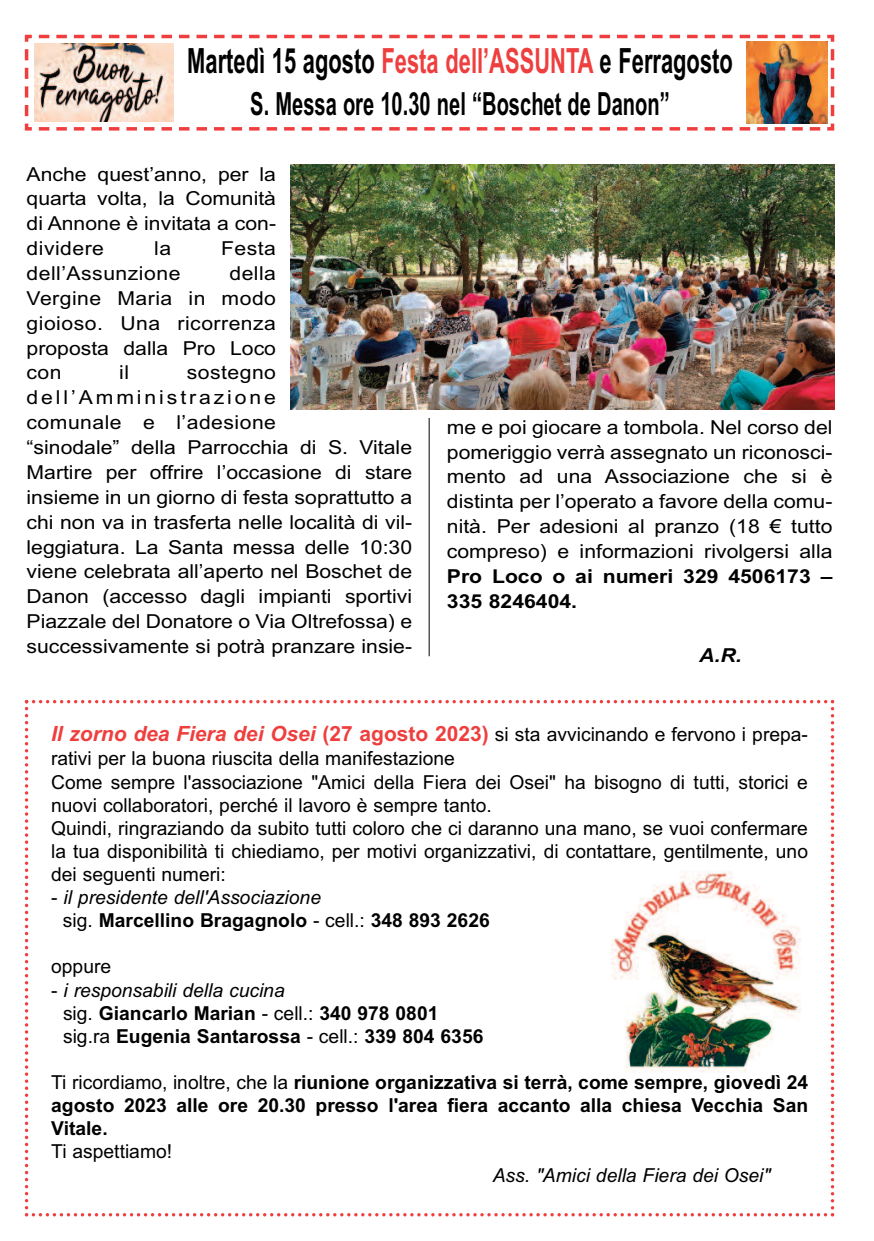
<style>
.page{position:relative;width:874px;height:1241px;background:#fff}
.page>*{position:absolute;margin:0;border:0;box-sizing:border-box;transform-origin:0 0}
.t1{font:700 34.82px "Arial";color:#020102;scale:.63 1}
.t2{font:700 31.85px "Arial";color:#020102;scale:.63 1}
.t3{font:19.25px/24.8px "Arial";color:#020102;text-align:justify;scale:1.1 1}
.t4{font:19.25px/23.3px "Arial";color:#020102}
.t5{font:700 19.25px/23.1px "Arial";color:#020102}
.t6{font:700 19.25px/24.8px "Arial";color:#020102;scale:1.1 1}
.t7{font:italic 19.25px "Arial";color:#020102}
.t8{font:19.25px "Arial";letter-spacing:.02em;color:#020102;scale:1.1 1}
.t9{font:italic 700 19.25px "Arial";color:#020102;scale:1.1 1}
.s1{color:#ee3f3e}
.s2{font-weight:700;font-style:italic;font-size:21px;color:#ee3f3e}
.s3{font-weight:700;font-size:21px;color:#ee3f3e}
.s4{font-weight:400}
.s5{font-weight:400;font-style:italic}
</style>
<div class="page">
<svg style="left:24px;top:34px;width:811px;height:97px"></svg>
<img style="left:34px;top:43px;width:139px;height:79px">
<img style="left:745px;top:41px;width:82px;height:82px">
<svg style="left:25px;top:699px;width:808px;height:517px"></svg>
<img style="left:598px;top:867px;width:208px;height:205px">
<hr style="left:428px;top:165px;width:1px;height:491px;background:#020102">
<div style="left:278px;top:165px;width:555px;height:253px;background:#fff"></div>
<img style="left:290px;top:165px;width:543px;height:244px">
<h1 class="t1" style="left:187px;top:41px;width:867px">Martedì 15 agosto <span class="s1">Festa dell’ASSUNTA</span> e Ferragosto</h1>
<h2 class="t2" style="left:250px;top:86px;width:667px">S. Messa ore 10.30 nel “Boschet de Danon”</h2>
<p class="t3" style="left:27px;top:161px;width:228px">Anche quest’anno, per la quarta volta, la Comunità di Annone è invitata a con&shy;dividere</p>
<p class="t3" style="left:154px;top:236px;width:17px">la</p>
<p class="t3" style="left:221px;top:236px;width:51px">Festa</p>
<p class="t8" style="left:27px;top:262px;width:141px">dell’Assunzione</p>
<p class="t3" style="left:27px;top:261px;width:228px;text-indent:203px">della Vergine Maria in modo gioioso. Una ricorrenza proposta dalla Pro Loco con</p>
<p class="t3" style="left:119px;top:360px;width:10px">il</p>
<p class="t3" style="left:27px;top:360px;width:352px;text-align:left;text-indent:160px">sostegno dell’Amministrazione<br>comunale e l’adesione<br>“sinodale” della Parrocchia di S. Vitale Martire per offrire l’occasione di stare insieme in un giorno di festa soprattutto a chi non va in trasferta nelle località di vil&shy;leggiatura. La Santa messa delle 10:30 viene celebrata all’aperto nel Boschet de Danon (accesso dagli impianti sportivi Piazzale del Donatore o Via Oltrefossa) e successivamente si potrà pranzare insie-</p>
<p class="t3" style="left:446px;top:414px;width:352px">me e poi giocare a tombola. Nel corso del pomeriggio verrà assegnato un riconosci&shy;mento ad una Associazione che si è distinta per l’operato a favore della comu&shy;nità. Per adesioni al pranzo (18 € tutto compreso) e informazioni rivolgersi alla</p>
<p class="t6" style="left:446px;top:563px;width:352px">Pro Loco o ai numeri 329 4506173 –<br>335 8246404.</p>
<p class="t9" style="left:698px;top:644px;width:40px">A.R.</p>
<p class="t4" style="left:51px;top:723px;width:758px"><span class="s2">Il zorno dea Fiera dei Osei</span> <span class="s3">(27 agosto 2023)</span> si sta avvicinando e fervono i prepa&shy;rativi per la buona riuscita della manifestazione<br>Come sempre l'associazione "Amici della Fiera dei Osei" ha bisogno di tutti, storici e nuovi collaboratori, perché il lavoro è sempre tanto.<br>Quindi, ringraziando da subito tutti coloro che ci daranno una mano, se vuoi confermare la tua disponibilità ti chiediamo, per motivi organizzativi, di contattare, gentilmente, uno dei seguenti numeri:</p>
<p class="t5" style="left:63px;top:885px;width:428px;text-indent:-12px"><span class="s4">-</span> <span class="s5">il presidente dell'Associazione<br></span><span class="s4">sig.</span> Marcellino Bragagnolo <span class="s4">- cell.:</span> 348 893 2626</p>
<p class="t4" style="left:51px;top:955px;width:61px">oppure</p>
<p class="t5" style="left:63px;top:978px;width:421px;text-indent:-12px"><span class="s4">-</span> <span class="s5">i responsabili della cucina<br></span><span class="s4">sig.</span> Giancarlo Marian <span class="s4">- cell.:</span> 340 978 0801 <span class="s4">sig.ra</span> Eugenia Santarossa <span class="s4">- cell.:</span> 339 804 6356</p>
<p class="t5" style="left:51px;top:1070px;width:758px;text-align:justify"><span class="s4">Ti ricordiamo, inoltre, che la</span> riunione organizzativa si terrà, come sempre, giovedì 24 agosto 2023 alle ore 20.30 presso l'area fiera accanto alla chiesa Vecchia San Vitale.</p>
<p class="t4" style="left:51px;top:1139px;width:122px">Ti aspettiamo!</p>
<p class="t7" style="left:492px;top:1163px;width:279px">Ass. "Amici della Fiera dei Osei"</p>
</div>
